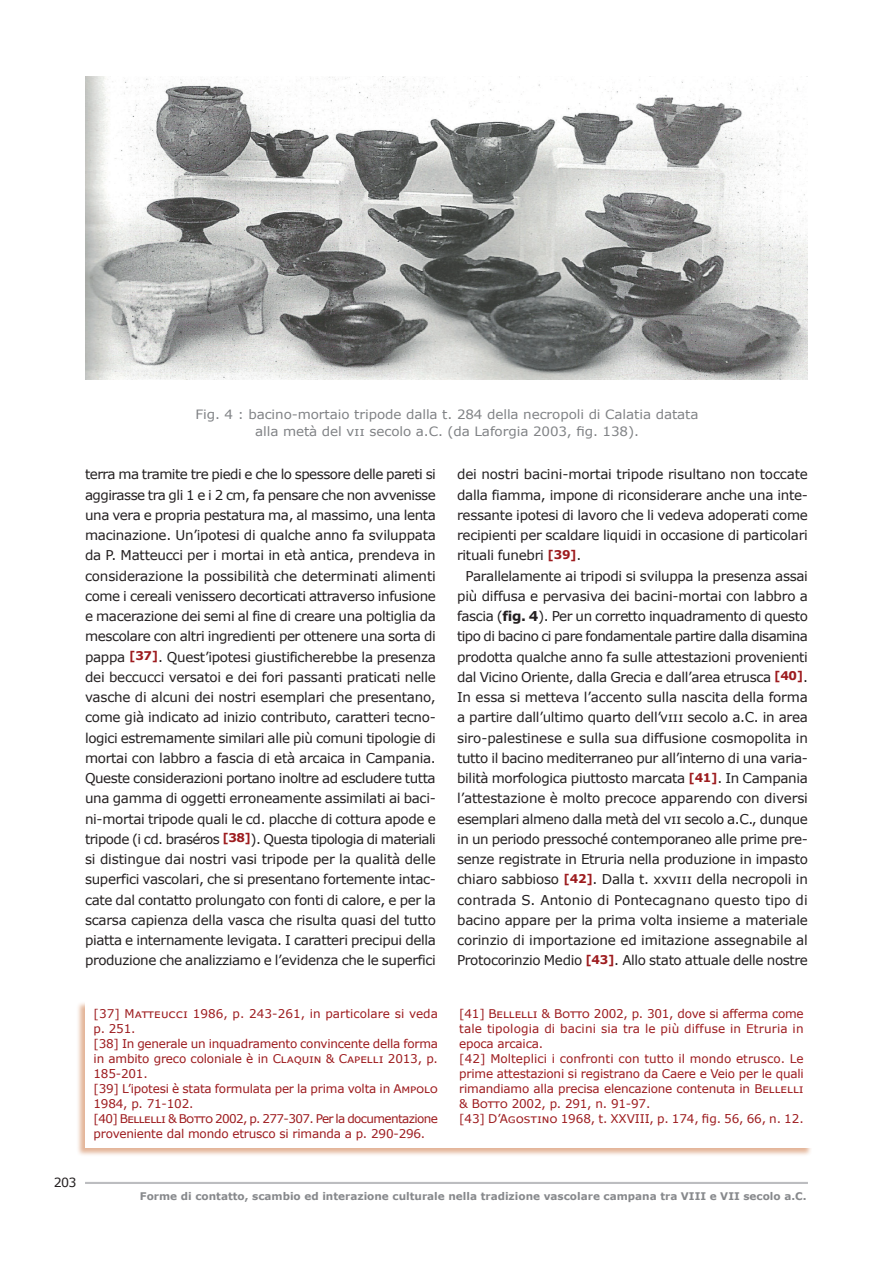
<style>
.page{position:relative;width:893px;height:1263px;background:#fff}
.page>*{position:absolute;margin:0;border:0;box-sizing:border-box;transform-origin:0 0}
.t1{font:13.5px/20.2px "Verdana";letter-spacing:-.025em;color:#231f20;text-align:justify}
.t2{font:12.9px/16.5px "Verdana";letter-spacing:-.005em;color:#808285;text-align:center;scale:1.05 1}
.t3{font:12.6px "Verdana";color:#231f20}
.t4{font:12px/15px "Verdana";letter-spacing:-.015em;color:#9d1b1e}
.t5{font:700 10.5px "Verdana";color:#87898c}
.s1{font-weight:700;font-size:12px;color:#9d1b1e}
.s2{font-weight:700}
</style>
<div class="page">
<hr style="left:85px;top:1182px;width:723px;height:2px;background:#bcbdc0">
<div style="left:76px;top:1001px;width:737px;height:156px;background:#c86c33;opacity:.5"></div>
<div style="left:85px;top:1001px;width:727px;height:147px;background:#fff"></div>
<img style="left:85px;top:77px;width:723px;height:303px">
<p class="t2" style="left:195px;top:406px;width:481px">Fig. 4 : bacino-mortaio tripode dalla t. 284 della necropoli di Calatia datata alla metà del vii secolo a.C. (da Laforgia 2003, fig. 138).</p>
<p class="t1" style="left:85px;top:464px;width:352px">terra ma tramite tre piedi e che lo spessore delle pareti si aggirasse tra gli 1 e i 2 cm, fa pensare che non avvenisse una vera e propria pestatura ma, al massimo, una lenta macinazione. Un’ipotesi di qualche anno fa sviluppata da P. Matteucci per i mortai in età antica, prendeva in considerazione la possibilità che determinati alimenti come i cereali venissero decorticati attraverso infusione e macerazione dei semi al fine di creare una poltiglia da mescolare con altri ingredienti per ottenere una sorta di pappa <span class="s1">[37]</span>. Quest’ipotesi giustificherebbe la presenza dei beccucci versatoi e dei fori passanti praticati nelle vasche di alcuni dei nostri esemplari che presentano, come già indicato ad inizio contributo, caratteri tecno&shy;logici estremamente similari alle più comuni tipologie di mortai con labbro a fascia di età arcaica in Campania.<br>Queste considerazioni portano inoltre ad escludere tutta una gamma di oggetti erroneamente assimilati ai baci&shy;ni-mortai tripode quali le cd. placche di cottura apode e tripode (i cd. braséros <span class="s1">[38]</span>). Questa tipologia di materiali si distingue dai nostri vasi tripode per la qualità delle superfici vascolari, che si presentano fortemente intac&shy;cate dal contatto prolungato con fonti di calore, e per la scarsa capienza della vasca che risulta quasi del tutto piatta e internamente levigata. I caratteri precipui della produzione che analizziamo e l’evidenza che le superfici</p>
<p class="t1" style="left:457px;top:464px;width:352px">dei nostri bacini-mortai tripode risultano non toccate dalla fiamma, impone di riconsiderare anche una inte&shy;ressante ipotesi di lavoro che li vedeva adoperati come recipienti per scaldare liquidi in occasione di particolari rituali funebri <span class="s1">[39]</span>.</p>
<p class="t1" style="left:457px;top:565px;width:352px;text-indent:9px">Parallelamente ai tripodi si sviluppa la presenza assai più diffusa e pervasiva dei bacini-mortai con labbro a fascia (<span class="s2">fig. 4</span>). Per un corretto inquadramento di questo tipo di bacino ci pare fondamentale partire dalla disamina prodotta qualche anno fa sulle attestazioni provenienti dal Vicino Oriente, dalla Grecia e dall’area etrusca <span class="s1">[40]</span>.<br>In essa si metteva l’accento sulla nascita della forma a partire dall’ultimo quarto dell’viii secolo a.C. in area siro-palestinese e sulla sua diffusione cosmopolita in tutto il bacino mediterraneo pur all’interno di una varia&shy;bilità morfologica piuttosto marcata <span class="s1">[41]</span>. In Campania l’attestazione è molto precoce apparendo con diversi esemplari almeno dalla metà del vii secolo a.C., dunque in un periodo pressoché contemporaneo alle prime pre&shy;senze registrate in Etruria nella produzione in impasto chiaro sabbioso <span class="s1">[42]</span>. Dalla t. xxviii della necropoli in contrada S. Antonio di Pontecagnano questo tipo di bacino appare per la prima volta insieme a materiale corinzio di importazione ed imitazione assegnabile al Protocorinzio Medio <span class="s1">[43]</span>. Allo stato attuale delle nostre</p>
<p class="t3" style="left:54px;top:1173px;width:24px">203</p>
<p class="t4" style="left:94px;top:1006px;width:346px">[37] Matteucci 1986, p. 243-261, in particolare si veda p. 251.<br>[38] In generale un inquadramento convincente della forma in ambito greco coloniale è in Claquin &amp; Capelli 2013, p.<br>185-201.<br>[39] L’ipotesi è stata formulata per la prima volta in Ampolo 1984, p. 71-102.<br>[40] Bellelli &amp; Botto 2002, p. 277-307. Per la documentazione proveniente dal mondo etrusco si rimanda a p. 290-296.</p>
<p class="t4" style="left:459px;top:1006px;width:346px">[41] Bellelli &amp; Botto 2002, p. 301, dove si afferma come tale tipologia di bacini sia tra le più diffuse in Etruria in epoca arcaica.<br>[42] Molteplici i confronti con tutto il mondo etrusco. Le prime attestazioni si registrano da Caere e Veio per le quali rimandiamo alla precisa elencazione contenuta in Bellelli &amp; Botto 2002, p. 291, n. 91-97.<br>[43] D’Agostino 1968, t. XXVIII, p. 174, fig. 56, 66, n. 12.</p>
<p class="t5" style="left:140px;top:1189px;width:668px">Forme di contatto, scambio ed interazione culturale nella tradizione vascolare campana tra VIII e VII secolo a.C.</p>
</div>
